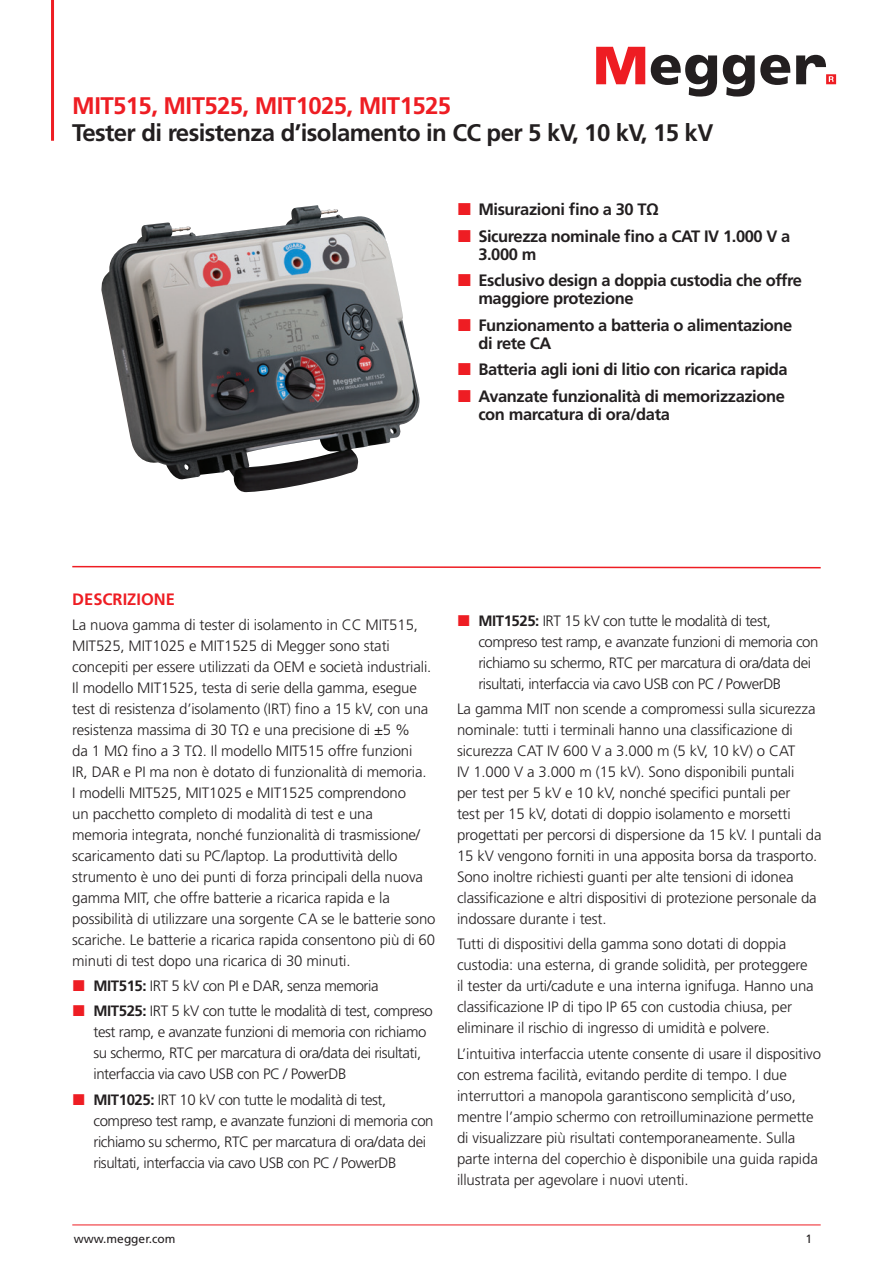
<style>
.page{position:relative;width:893px;height:1263px;background:#fff}
.page>*{position:absolute;margin:0;border:0;box-sizing:border-box;transform-origin:0 0}
.t1{font:700 24px "Frutiger LT Pro";letter-spacing:-.025em;color:#231f20}
.t2{font:700 24px "Frutiger LT Pro";letter-spacing:-.025em;color:#ee1d23}
.t3{font:700 16.5px/26.5px "Frutiger LT Pro";letter-spacing:-.025em;color:#231f20}
.t4{font:700 16.5px "Frutiger LT Pro";color:#ee1d23}
.t5{font:300 15px/21px "Frutiger LT Pro";letter-spacing:-.01em;color:#231f20}
.t6{font:300 15px/21px "Frutiger LT Pro";letter-spacing:-.03em;color:#231f20}
.t7{font:12px "Frutiger LT Pro";color:#231f20}
.s1{font-weight:700}
</style>
<div class="page">
<img style="left:101px;top:205px;width:319px;height:287px">
<hr style="left:72px;top:1225px;width:749px;height:1px;background:#ee1d23">
<hr style="left:51px;top:0;width:3px;height:141px;background:#ee1d23">
<svg style="left:596px;top:47px;width:49px;height:37px"></svg>
<svg style="left:651px;top:55px;width:66px;height:42px"></svg>
<svg style="left:723px;top:55px;width:67px;height:42px"></svg>
<svg style="left:796px;top:55px;width:40px;height:29px"></svg>
<svg style="left:72px;top:565px;width:749px;height:4px"></svg>
<h1 class="t2" style="left:72px;top:91px;width:380px">MIT515, MIT525, MIT1025, MIT1525</h1>
<h1 class="t1" style="left:72px;top:118px;width:643px">Tester di resistenza d’isolamento in CC per 5 kV, 10 kV, 15 kV</h1>
<p class="t3" style="left:478px;top:196px;width:314px">Misurazioni fino a 30 TΩ<br>Sicurezza nominale fino a CAT IV 1.000 V a</p>
<p class="t3" style="left:478px;top:241px;width:325px">3.000 m<br>Esclusivo design a doppia custodia che offre</p>
<p class="t3" style="left:478px;top:285px;width:316px">maggiore protezione<br>Funzionamento a batteria o alimentazione</p>
<p class="t3" style="left:478px;top:330px;width:311px">di rete CA<br>Batteria agli ioni di litio con ricarica rapida<br>Avanzate funzionalità di memorizzazione</p>
<p class="t3" style="left:478px;top:401px;width:193px">con marcatura di ora/data</p>
<p class="t4" style="left:72px;top:589px;width:104px">DESCRIZIONE</p>
<p class="t5" style="left:72px;top:614px;width:365px">La nuova gamma di tester di isolamento in CC MIT515, MIT525, MIT1025 e MIT1525 di Megger sono stati concepiti per essere utilizzati da OEM e società industriali.<br>Il modello MIT1525, testa di serie della gamma, esegue test di resistenza d’isolamento (IRT) fino a 15 kV, con una resistenza massima di 30 TΩ e una precisione di ±5 %<br>da 1 MΩ fino a 3 TΩ. Il modello MIT515 offre funzioni<br>IR, DAR e PI ma non è dotato di funzionalità di memoria.<br>I modelli MIT525, MIT1025 e MIT1525 comprendono<br>un pacchetto completo di modalità di test e una<br>memoria integrata, nonché funzionalità di trasmissione/ scaricamento dati su PC/laptop. La produttività dello strumento è uno dei punti di forza principali della nuova gamma MIT, che offre batterie a ricarica rapida e la possibilità di utilizzare una sorgente CA se le batterie sono scariche. Le batterie a ricarica rapida consentono più di 60 minuti di test dopo una ricarica di 30 minuti.</p>
<p class="t6" style="left:94px;top:973px;width:341px;line-height:25.2px"><span class="s1">MIT515:</span> IRT 5 kV con PI e DAR, senza memoria<br><span class="s1">MIT525:</span> IRT 5 kV con tutte le modalità di test, compreso</p>
<p class="t6" style="left:94px;top:1022px;width:334px">test ramp, e avanzate funzioni di memoria con richiamo su schermo, RTC per marcatura di ora/data dei risultati, interfaccia via cavo USB con PC / PowerDB</p>
<p class="t6" style="left:94px;top:1089px;width:342px"><span class="s1">MIT1025:</span> IRT 10 kV con tutte le modalità di test, compreso test ramp, e avanzate funzioni di memoria con richiamo su schermo, RTC per marcatura di ora/data dei risultati, interfaccia via cavo USB con PC / PowerDB</p>
<p class="t6" style="left:478px;top:610px;width:342px"><span class="s1">MIT1525:</span> IRT 15 kV con tutte le modalità di test, compreso test ramp, e avanzate funzioni di memoria con richiamo su schermo, RTC per marcatura di ora/data dei risultati, interfaccia via cavo USB con PC / PowerDB</p>
<p class="t5" style="left:457px;top:698px;width:366px">La gamma MIT non scende a compromessi sulla sicurezza nominale: tutti i terminali hanno una classificazione di sicurezza CAT IV 600 V a 3.000 m (5 kV, 10 kV) o CAT<br>IV 1.000 V a 3.000 m (15 kV). Sono disponibili puntali<br>per test per 5 kV e 10 kV, nonché specifici puntali per<br>test per 15 kV, dotati di doppio isolamento e morsetti progettati per percorsi di dispersione da 15 kV. I puntali da 15 kV vengono forniti in una apposita borsa da trasporto.<br>Sono inoltre richiesti guanti per alte tensioni di idonea classificazione e altri dispositivi di protezione personale da indossare durante i test.</p>
<p class="t5" style="left:457px;top:934px;width:358px">Tutti di dispositivi della gamma sono dotati di doppia custodia: una esterna, di grande solidità, per proteggere il tester da urti/cadute e una interna ignifuga. Hanno una classificazione IP di tipo IP 65 con custodia chiusa, per eliminare il rischio di ingresso di umidità e polvere.</p>
<p class="t5" style="left:457px;top:1043px;width:365px">L’intuitiva interfaccia utente consente di usare il dispositivo con estrema facilità, evitando perdite di tempo. I due interruttori a manopola garantiscono semplicità d’uso, mentre l’ampio schermo con retroilluminazione permette di visualizzare più risultati contemporaneamente. Sulla parte interna del coperchio è disponibile una guida rapida illustrata per agevolare i nuovi utenti.</p>
<p class="t7" style="left:74px;top:1231px;width:103px">www.megger.com</p>
<p class="t7" style="left:805px;top:1231px;width:8px">1</p>
</div>
